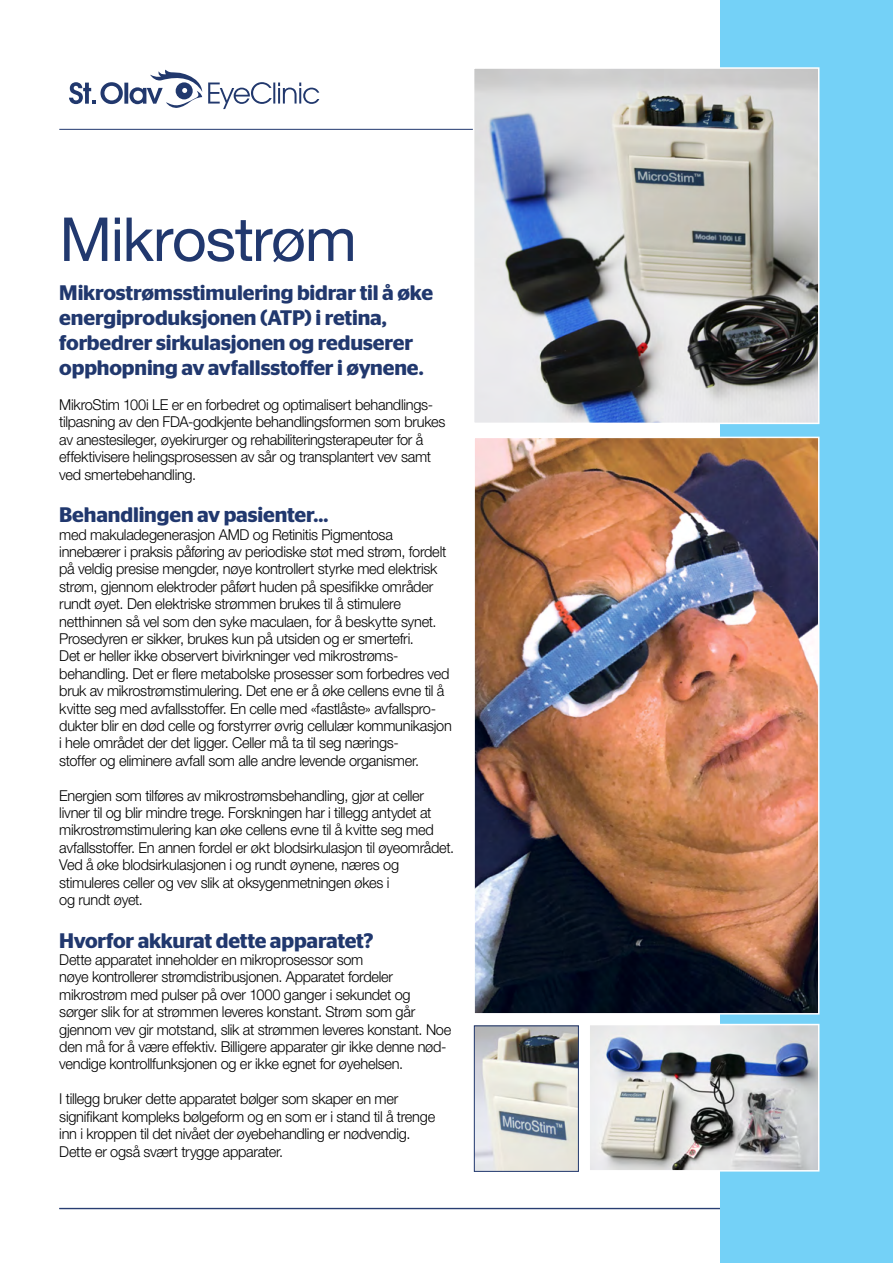
<style>
.page{position:relative;width:893px;height:1263px;background:#fff}
.page>*{position:absolute;margin:0;border:0;box-sizing:border-box;transform-origin:0 0}
.t1{font:60.75px "Helvetica Neue LT Pro";letter-spacing:-.025em;color:#21386e}
.t2{font:600 21px/25.2px "Stag Sans";letter-spacing:-.01em;color:#21386e}
.t3{font:300 15px/17.4px "Helvetica Neue LT Pro";letter-spacing:-.02em;color:#000}
</style>
<div class="page">
<svg style="left:208px;top:82px;width:111px;height:27px"></svg>
<svg style="left:69px;top:70px;width:133px;height:38px"></svg>
<hr style="left:59px;top:129px;width:661px;height:1px;background:#21386e">
<hr style="left:59px;top:1208px;width:661px;height:1px;background:#21386e">
<div style="left:720px;top:0;width:173px;height:1263px;background:#74d1f7"></div>
<img style="left:476px;top:70px;width:340px;height:351px">
<div style="left:473px;top:67px;width:346px;height:357px;border:2px solid #fff"></div>
<img style="left:476px;top:440px;width:340px;height:571px">
<div style="left:473px;top:437px;width:346px;height:577px;border:2px solid #fff"></div>
<img style="left:591px;top:1027px;width:225px;height:141px">
<div style="left:588px;top:1024px;width:231px;height:147px;border:2px solid #fff"></div>
<img style="left:476px;top:1028px;width:101px;height:141px">
<div style="left:474px;top:1026px;width:105px;height:145px;border:1px solid #21386e"></div>
<h1 class="t1" style="left:59px;top:203px;width:299px">Mikrostrøm</h1>
<h2 class="t2" style="left:59px;top:280px;width:375px">Mikrostrømsstimulering bidrar til å øke energiproduksjonen (ATP) i retina, forbedrer sirkulasjonen og reduserer opphopning av avfallsstoffer i øynene.</h2>
<p class="t3" style="left:59px;top:396px;width:388px">MikroStim 100i LE er en forbedret og optimalisert behandlings&shy;tilpasning av den FDA-godkjente behandlingsformen som brukes av anestesileger, øyekirurger og rehabiliteringsterapeuter for å effektivisere helingsprosessen av sår og transplantert vev samt ved smertebehandling.</p>
<h2 class="t2" style="left:59px;top:502px;width:271px">Behandlingen av pasienter...</h2>
<p class="t3" style="left:59px;top:525px;width:394px">med makuladegenerasjon AMD og Retinitis Pigmentosa innebærer i praksis påføring av periodiske støt med strøm, fordelt på veldig presise mengder, nøye kontrollert styrke med elektrisk strøm, gjennom elektroder påført huden på spesifikke områder rundt øyet. Den elektriske strømmen brukes til å stimulere netthinnen så vel som den syke maculaen, for å beskytte synet.<br>Prosedyren er sikker, brukes kun på utsiden og er smertefri.<br>Det er heller ikke observert bivirkninger ved mikrostrøms&shy;behandling. Det er flere metabolske prosesser som forbedres ved bruk av mikrostrømstimulering. Det ene er å øke cellens evne til å kvitte seg med avfallsstoffer. En celle med «fastlåste» avfallspro&shy;dukter blir en død celle og forstyrrer øvrig cellulær kommunikasjon i hele området der det ligger. Celler må ta til seg nærings-<br>stoffer og eliminere avfall som alle andre levende organismer.</p>
<p class="t3" style="left:59px;top:786px;width:396px">Energien som tilføres av mikrostrømsbehandling, gjør at celler livner til og blir mindre trege. Forskningen har i tillegg antydet at mikrostrømstimulering kan øke cellens evne til å kvitte seg med avfallsstoffer. En annen fordel er økt blodsirkulasjon til øyeområdet.<br>Ved å øke blodsirkulasjonen i og rundt øynene, næres og stimuleres celler og vev slik at oksygenmetningen økes i<br>og rundt øyet.</p>
<h2 class="t2" style="left:59px;top:928px;width:316px">Hvorfor akkurat dette apparatet?</h2>
<p class="t3" style="left:59px;top:951px;width:394px">Dette apparatet inneholder en mikroprosessor som<br>nøye kontrollerer strømdistribusjonen. Apparatet fordeler mikrostrøm med pulser på over 1000 ganger i sekundet og sørger slik for at strømmen leveres konstant. Strøm som går gjennom vev gir motstand, slik at strømmen leveres konstant. Noe den må for å være effektiv. Billigere apparater gir ikke denne nød&shy;vendige kontrollfunksjonen og er ikke egnet for øyehelsen.</p>
<p class="t3" style="left:59px;top:1090px;width:377px">I tillegg bruker dette apparatet bølger som skaper en mer signifikant kompleks bølgeform og en som er i stand til å trenge inn i kroppen til det nivået der øyebehandling er nødvendig.<br>Dette er også svært trygge apparater.</p>
</div>
